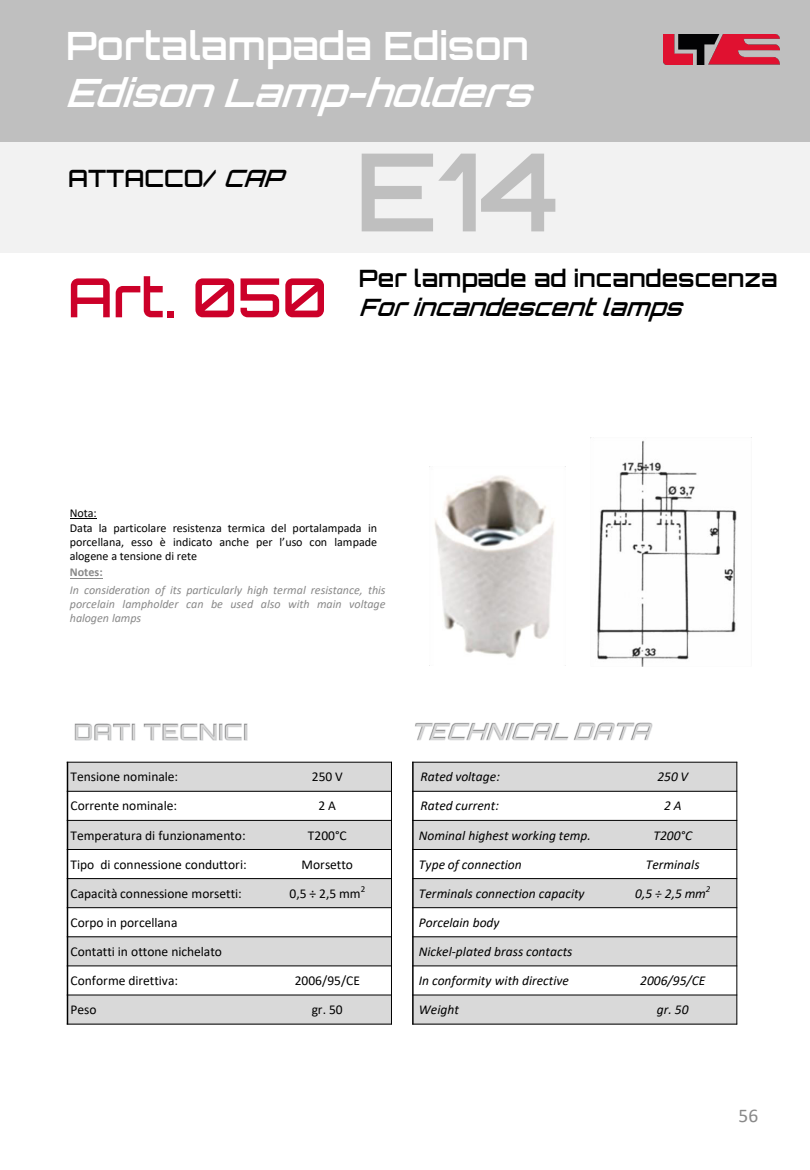
<style>
.page{position:relative;width:810px;height:1170px;background:#fff}
.page>*{position:absolute;margin:0;border:0;box-sizing:border-box;transform-origin:0 0}
.t1{font:600 108px "Orbitron";color:#bfbfbf}
.t2{font:600 54px "Orbitron";color:#cc0029}
.t3{font:600 39px "Orbitron";color:#fff}
.t4{font:italic 600 39px "Orbitron";color:#fff}
.t5{font:600 24px "Orbitron";color:#000}
.t6{font:italic 600 24px "Orbitron";color:#000}
.t7{font:19.5px "Calibri";color:#898989}
.t8{font:13.5px/29.1px "Calibri";color:#000}
.t9{font:italic 13.5px/29.1px "Calibri";color:#000}
.t10{font:12px/14.4px "Calibri";letter-spacing:-.005em;color:#000}
.t11{font:italic 12px/14.4px "Calibri";letter-spacing:-.005em;color:#898989;text-align:justify}
.t12{font:700 12px "Calibri";color:#898989}
.s1{font-style:italic}
</style>
<div class="page">
<img style="left:597px;top:440px;width:140px;height:226px">
<img style="left:434px;top:475px;width:120px;height:183px">
<div style="left:67px;top:762px;width:196px;height:29px;background:#d9d9d9"></div>
<div style="left:263px;top:762px;width:128px;height:29px;background:#d9d9d9"></div>
<div style="left:67px;top:820px;width:196px;height:29px;background:#d9d9d9"></div>
<div style="left:263px;top:820px;width:128px;height:29px;background:#d9d9d9"></div>
<div style="left:67px;top:879px;width:196px;height:29px;background:#d9d9d9"></div>
<div style="left:263px;top:879px;width:128px;height:29px;background:#d9d9d9"></div>
<div style="left:67px;top:937px;width:196px;height:29px;background:#d9d9d9"></div>
<div style="left:263px;top:937px;width:128px;height:29px;background:#d9d9d9"></div>
<div style="left:67px;top:995px;width:196px;height:29px;background:#d9d9d9"></div>
<div style="left:263px;top:995px;width:128px;height:29px;background:#d9d9d9"></div>
<hr style="left:67px;top:791px;width:325px;height:1px;background:#000">
<hr style="left:67px;top:820px;width:325px;height:1px;background:#000">
<hr style="left:67px;top:849px;width:325px;height:1px;background:#000">
<hr style="left:67px;top:878px;width:325px;height:1px;background:#000">
<hr style="left:67px;top:907px;width:325px;height:1px;background:#000">
<hr style="left:67px;top:936px;width:325px;height:1px;background:#000">
<hr style="left:67px;top:966px;width:325px;height:1px;background:#000">
<hr style="left:67px;top:995px;width:325px;height:1px;background:#000">
<hr style="left:67px;top:762px;width:1px;height:262px;background:#000">
<hr style="left:391px;top:762px;width:1px;height:262px;background:#000">
<hr style="left:67px;top:762px;width:325px;height:1px;background:#000">
<hr style="left:67px;top:1024px;width:325px;height:1px;background:#000">
<div style="left:413px;top:762px;width:195px;height:29px;background:#d9d9d9"></div>
<div style="left:608px;top:762px;width:129px;height:29px;background:#d9d9d9"></div>
<div style="left:413px;top:820px;width:195px;height:29px;background:#d9d9d9"></div>
<div style="left:608px;top:820px;width:129px;height:29px;background:#d9d9d9"></div>
<div style="left:413px;top:879px;width:195px;height:29px;background:#d9d9d9"></div>
<div style="left:608px;top:879px;width:129px;height:29px;background:#d9d9d9"></div>
<div style="left:413px;top:937px;width:195px;height:29px;background:#d9d9d9"></div>
<div style="left:608px;top:937px;width:129px;height:29px;background:#d9d9d9"></div>
<div style="left:413px;top:995px;width:195px;height:29px;background:#d9d9d9"></div>
<div style="left:608px;top:995px;width:129px;height:29px;background:#d9d9d9"></div>
<hr style="left:412px;top:791px;width:325px;height:1px;background:#000">
<hr style="left:412px;top:820px;width:325px;height:1px;background:#000">
<hr style="left:412px;top:849px;width:325px;height:1px;background:#000">
<hr style="left:412px;top:878px;width:325px;height:1px;background:#000">
<hr style="left:412px;top:907px;width:325px;height:1px;background:#000">
<hr style="left:412px;top:936px;width:325px;height:1px;background:#000">
<hr style="left:412px;top:966px;width:325px;height:1px;background:#000">
<hr style="left:412px;top:995px;width:325px;height:1px;background:#000">
<hr style="left:412px;top:762px;width:2px;height:262px;background:#000">
<hr style="left:736px;top:762px;width:1px;height:262px;background:#000">
<hr style="left:412px;top:762px;width:325px;height:1px;background:#000">
<hr style="left:412px;top:1024px;width:325px;height:1px;background:#000">
<svg style="left:74px;top:724px;width:1px;height:16px"></svg>
<img style="left:75px;top:723px;width:173px;height:18px">
<svg style="left:415px;top:722px;width:235px;height:19px"></svg>
<img style="left:573px;top:723px;width:80px;height:17px">
<hr style="left:70px;top:578px;width:33px;height:1px;background:#898989">
<div style="left:0;top:0;width:810px;height:142px;background:#bfbfbf"></div>
<div style="left:0;top:142px;width:810px;height:111px;background:#f2f2f2"></div>
<img style="left:664px;top:35px;width:116px;height:30px">
<h3 class="t3" style="left:66px;top:21px;width:464px">Portalampada Edison</h3>
<h3 class="t4" style="left:65px;top:68px;width:483px">EdisonLamp-holders</h3>
<h1 class="t1" style="left:355px;top:122px;width:205px">E14</h1>
<h3 class="t5" style="left:359px;top:263px;width:420px">Per lampade ad incandescenza</h3>
<h3 class="t6" style="left:359px;top:292px;width:334px">Forincandescent lamps</h3>
<h3 class="t5" style="left:68px;top:163px;width:226px">ATTACCO/ <span class="s1">CAP</span></h3>
<h2 class="t2" style="left:68px;top:263px;width:261px">Art. 050</h2>
<p class="t10" style="left:70px;top:506px;width:309px">Nota:<br>Data la particolare resistenza termica del portalampada in porcellana, esso è indicato anche per l’uso con lampade alogene a tensione di rete</p>
<p class="t12" style="left:70px;top:564px;width:34px">Notes:</p>
<p class="t11" style="left:70px;top:582px;width:317px">In consideration of its particularly high termal resistance, this porcelain lampholder can be used also with main voltage halogen lamps</p>
<p class="t8" style="left:71px;top:762px;width:109px">Tensione nominale:</p>
<p class="t8" style="left:312px;top:762px;width:32px">250 V</p>
<p class="t8" style="left:71px;top:791px;width:108px">Corrente nominale:</p>
<p class="t8" style="left:319px;top:791px;width:19px">2 A</p>
<p class="t8" style="left:71px;top:820px;width:177px">Temperatura di funzionamento:</p>
<p class="t8" style="left:308px;top:820px;width:40px">T200°C</p>
<p class="t8" style="left:71px;top:849px;width:178px">Tipo di connessione conduttori:</p>
<p class="t8" style="left:302px;top:849px;width:53px">Morsetto</p>
<p class="t8" style="left:71px;top:878px;width:173px">Capacità connessione morsetti:</p>
<p class="t8" style="left:290px;top:878px;width:77px">0,5 ÷ 2,5 mm<sup>2</sup></p>
<p class="t8" style="left:71px;top:908px;width:153px">Corpo in porcellana<br>Contatti in ottone nichelato<br>Conforme direttiva:</p>
<p class="t8" style="left:295px;top:966px;width:67px">2006/95/CE</p>
<p class="t9" style="left:421px;top:762px;width:81px">Rated voltage:</p>
<p class="t9" style="left:657px;top:762px;width:32px">250 V</p>
<p class="t9" style="left:421px;top:791px;width:80px">Rated current:</p>
<p class="t9" style="left:664px;top:791px;width:19px">2 A</p>
<p class="t9" style="left:419px;top:820px;width:174px">Nominal highest working temp.</p>
<p class="t9" style="left:653px;top:820px;width:40px">T200°C</p>
<p class="t9" style="left:419px;top:849px;width:104px">Type of connection</p>
<p class="t9" style="left:646px;top:849px;width:55px">Terminals</p>
<p class="t9" style="left:419px;top:878px;width:167px">Terminals connection capacity</p>
<p class="t9" style="left:635px;top:878px;width:77px">0,5 ÷ 2,5 mm<sup>2</sup></p>
<p class="t9" style="left:419px;top:907px;width:155px">Porcelain body<br>Nickel-plated brass contacts<br>In conformity with directive</p>
<p class="t9" style="left:640px;top:965px;width:67px">2006/95/CE</p>
<p class="t8" style="left:71px;top:995px;width:28px">Peso</p>
<p class="t8" style="left:312px;top:995px;width:33px">gr. 50</p>
<p class="t9" style="left:419px;top:995px;width:42px">Weight</p>
<p class="t9" style="left:657px;top:995px;width:33px">gr. 50</p>
<h3 class="t7" style="left:739px;top:1102px;width:21px">56</h3>
</div>
